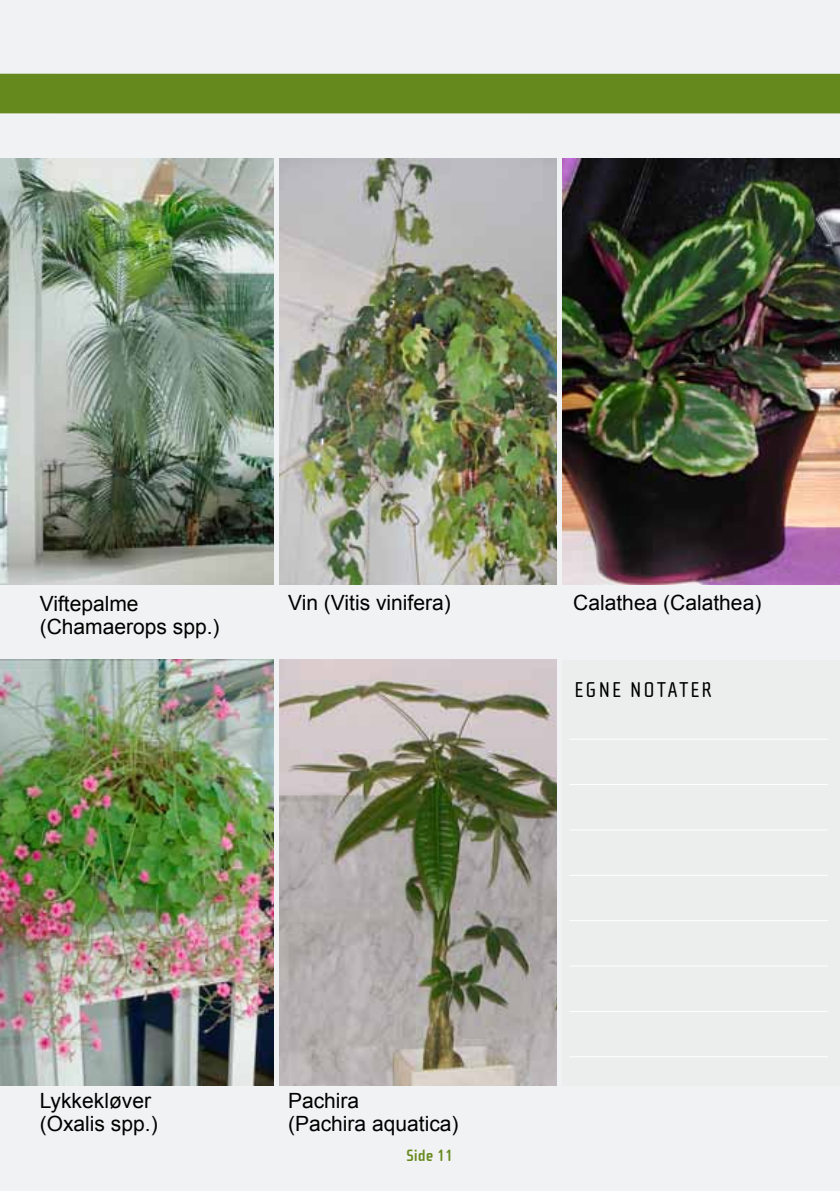
<style>
.page{position:relative;width:840px;height:1191px;background:#fff}
.page>*{position:absolute;margin:0;border:0;box-sizing:border-box;transform-origin:0 0}
.t1{font:22px "Cholla Sans";letter-spacing:.1em;color:#000}
.t2{font:21px/23px "Arial";color:#000}
.t3{font:700 17px "Cholla Sans";color:#66891e}
</style>
<div class="page">
<div style="left:0;top:0;width:839px;height:1191px;background:#f1f2f3"></div>
<div style="left:0;top:74px;width:839px;height:39px;background:#66891e"></div>
<img style="left:0;top:159px;width:273px;height:425px">
<img style="left:0;top:660px;width:273px;height:425px">
<img style="left:279px;top:159px;width:277px;height:425px">
<img style="left:279px;top:660px;width:277px;height:425px">
<img style="left:562px;top:159px;width:277px;height:425px">
<div style="left:562px;top:660px;width:277px;height:425px;background:#eceded"></div>
<hr style="left:569px;top:738px;width:258px;height:1px;background:#fff">
<hr style="left:569px;top:784px;width:258px;height:1px;background:#fff">
<hr style="left:569px;top:829px;width:258px;height:1px;background:#fff">
<hr style="left:569px;top:874px;width:258px;height:1px;background:#fff">
<hr style="left:569px;top:920px;width:258px;height:1px;background:#fff">
<hr style="left:569px;top:965px;width:258px;height:1px;background:#fff">
<hr style="left:569px;top:1011px;width:258px;height:1px;background:#fff">
<hr style="left:569px;top:1056px;width:258px;height:1px;background:#fff">
<p class="t2" style="left:40px;top:592px;width:181px">Viftepalme (Chamaerops spp.)</p>
<p class="t2" style="left:288px;top:592px;width:164px">Vin (Vitis vinifera)</p>
<p class="t2" style="left:573px;top:592px;width:189px">Calathea (Calathea)</p>
<p class="t1" style="left:574px;top:677px;width:139px">EGNE NOTATER</p>
<p class="t2" style="left:40px;top:1089px;width:119px">Lykkekløver (Oxalis spp.)</p>
<p class="t2" style="left:288px;top:1089px;width:172px">Pachira<br>(Pachira aquatica)</p>
<p class="t3" style="left:406px;top:1146px;width:48px">Side 11</p>
</div>
